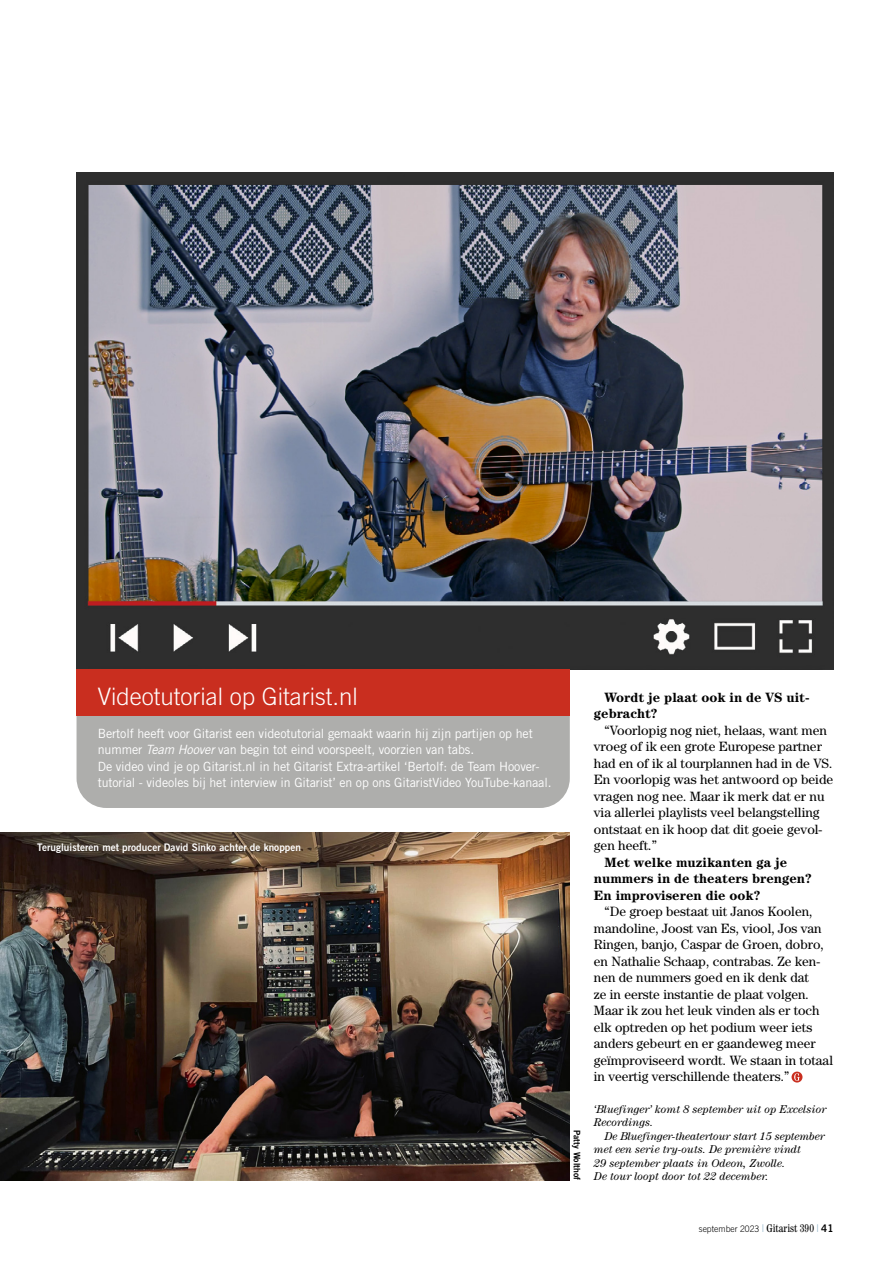
<style>
.page{position:relative;width:893px;height:1263px;background:#fff}
.page>*{position:absolute;margin:0;border:0;box-sizing:border-box;transform-origin:0 0}
.Kaderkop{font:300 24px "Trade Gothic LT Std";color:#fff}
.Body_interview{font:13.5px/16.5px "Century Std";color:#000}
.Body_interview-2{font:700 13.5px/16.5px "Century Std";color:#000}
.Kadertekst{font:12.75px/16.5px "Trade Gothic LT Std";letter-spacing:-.01em;color:#fff}
.Body_interview-3{font:italic 11.25px/13.5px "Century Std";color:#000}
.Fotobijschrift{font:10.5px "Trade Gothic LT Std Bd 2";letter-spacing:.005em;color:#fff;scale:.95 1}
.Fotobijschrift-2{font:300 9px "Trade Gothic LT Std";letter-spacing:.005em;color:#000;scale:.95 1}
.Fotograafnaam{font:9px "Trade Gothic LT Std Bd 2";letter-spacing:.005em;color:#000;scale:.95 1}
.s1{font-style:italic}
.s2{font-family:"Century Std";font-stretch:condensed;font-size:11.25px;color:#7da4bd}
.s3{font-family:"Century Std";font-weight:400;font-stretch:condensed;font-size:11.25px}
.s4{font-family:"Trade Gothic LT Std Bd 2";font-weight:400;font-size:10.5px}
</style>
<div class="page">
<div style="left:77px;top:716px;width:493px;height:92px;background:#aeaeac"></div>
<svg style="left:791px;top:1071px;width:11px;height:11px"></svg>
<svg style="left:794px;top:1073px;width:6px;height:8px"></svg>
<img style="left:0;top:833px;width:570px;height:347px">
<img style="left:77px;top:173px;width:756px;height:496px">
<div style="left:77px;top:669px;width:493px;height:47px;background:#c92e1f"></div>
<p class="Kaderkop" style="left:98px;top:682px;width:262px">Videotutorial op Gitarist.nl</p>
<p class="Kadertekst" style="left:98px;top:725px;width:437px">Bertolf heeft voor Gitarist een videotutorial gemaakt waarin hij zijn partijen op het nummer <span class="s1">Team Hoover</span> van begin tot eind voorspeelt, voorzien van tabs.</p>
<p class="Kadertekst" style="left:98px;top:758px;width:455px">De video vind je op Gitarist.nl in het Gitarist Extra-artikel ‘Bertolf: de Team Hoover&shy;tutorial - videoles bij het interview in Gitarist’ en op ons GitaristVideo YouTube-kanaal.</p>
<p class="Fotobijschrift" style="left:37px;top:841px;width:279px">Terugluisteren met producer David Sinko achter de knoppen</p>
<p class="Fotograafnaam" style="left:582px;top:1130px;width:54px;rotate:90deg">Patty Wolthof</p>
<p class="Body_interview-2" style="left:594px;top:688px;width:217px;text-indent:11px">Wordt je plaat ook in de VS uit&shy;gebracht?</p>
<p class="Body_interview" style="left:594px;top:721px;width:241px;text-indent:11px">“Voorlopig nog niet, helaas, want men vroeg of ik een grote Europese partner had en of ik al tourplannen had in de VS.<br>En voorlopig was het antwoord op beide vragen nog nee. Maar ik merk dat er nu via allerlei playlists veel belangstelling ontstaat en ik hoop dat dit goeie gevol&shy;gen heeft.”</p>
<p class="Body_interview-2" style="left:594px;top:853px;width:220px;text-indent:11px">Met welke muzikanten ga je nummers in de theaters brengen?<br>En improviseren die ook?</p>
<p class="Body_interview" style="left:594px;top:903px;width:241px;text-indent:11px">“De groep bestaat uit Janos Koolen, mandoline, Joost van Es, viool, Jos van Ringen, banjo, Caspar de Groen, dobro, en Nathalie Schaap, contrabas. Ze ken&shy;nen de nummers goed en ik denk dat<br>ze in eerste instantie de plaat volgen.<br>Maar ik zou het leuk vinden als er toch elk optreden op het podium weer iets anders gebeurt en er gaandeweg meer geïmproviseerd wordt. We staan in totaal in veertig verschillende theaters.”</p>
<p class="Body_interview-3" style="left:594px;top:1102px;width:234px">‘Bluefinger’ komt 8 september uit op Excelsior<br>Recordings.</p>
<p class="Body_interview-3" style="left:594px;top:1129px;width:232px;text-indent:11px">De Bluefinger-theatertour start 15 september met een serie try-outs. De première vindt<br>29 september plaats in Odeon, Zwolle.<br>De tour loopt door tot 22 december.</p>
<p class="Fotobijschrift-2" style="left:699px;top:1224px;width:143px">september 2023 <span class="s2">|</span> <span class="s3">Gitarist 390</span> <span class="s2">|</span> <span class="s4">41</span></p>
</div>
